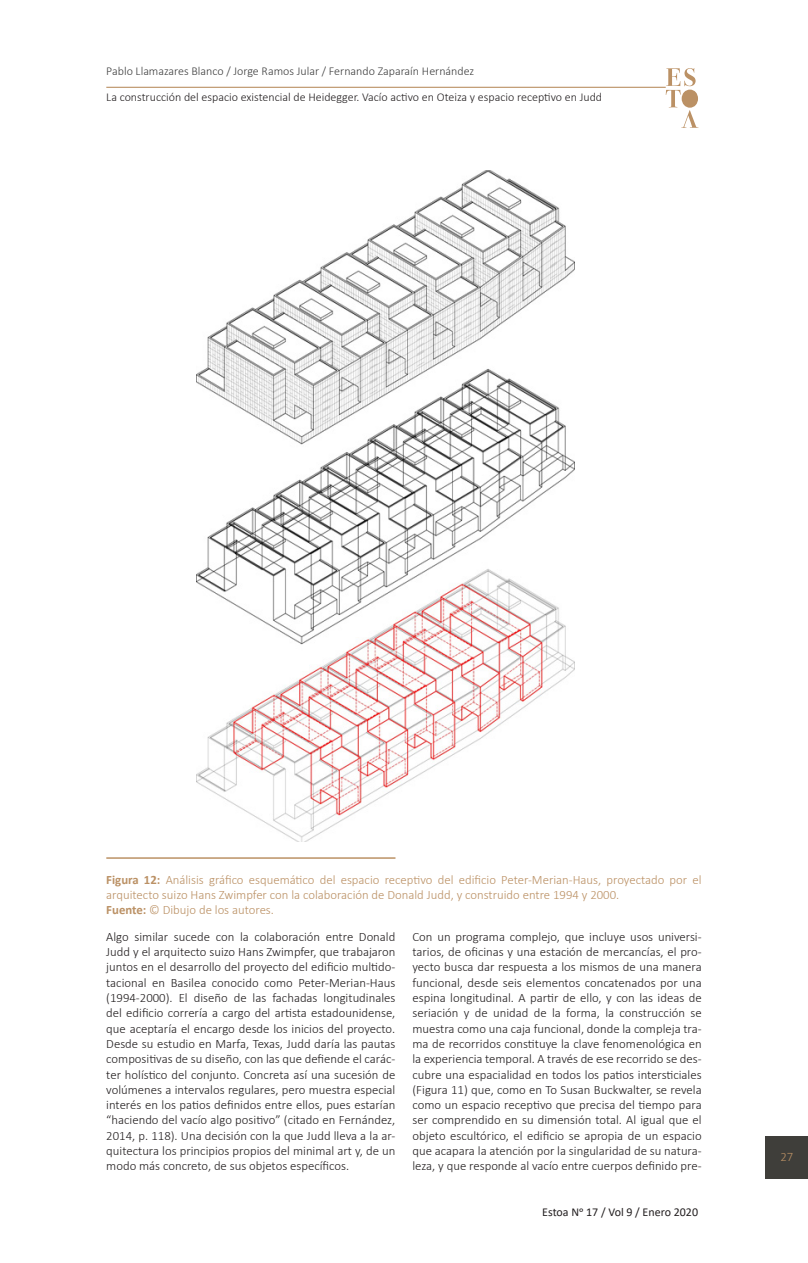
<style>
.page{position:relative;width:808px;height:1263px;background:#fff}
.page>*{position:absolute;margin:0;border:0;box-sizing:border-box;transform-origin:0 0}
.parrafo{font:300 12.75px/15.3px "Calibri";color:#231f20;text-align:justify}
.parrafo-2{font:300 12.75px/15.3px "Calibri";color:#bb9165}
.t1{font:300 12px "Calibri";color:#231f20}
.parrafo-3{font:300 12px "Calibri";color:#3e3e3e}
.t2{font:12px "Calibri";color:#231f20}
.s1{font-weight:700}
</style>
<div class="page">
<svg style="left:666px;top:68px;width:32px;height:60px"></svg>
<hr style="left:106px;top:87px;width:560px;height:1px;background:#bb9165">
<div style="left:765px;top:1137px;width:43px;height:42px;background:#3f3e3a"></div>
<img style="left:196px;top:170px;width:378px;height:672px">
<hr style="left:106px;top:857px;width:289px;height:2px;background:#bb9165">
<p class="parrafo-3" style="left:106px;top:63px;width:369px">Pablo Llamazares Blanco / Jorge Ramos Jular / Fernando Zaparaín Hernández</p>
<p class="t1" style="left:106px;top:90px;width:497px">La construcción del espacio existencial de Heidegger. Vacío activo en Oteiza y espacio receptivo en Judd</p>
<p class="parrafo-2" style="left:106px;top:872px;width:597px"><span class="s1">Figura 12:</span> Análisis gráfico esquemático del espacio receptivo del edificio Peter-Merian-Haus, proyectado por el arquitecto suizo Hans Zwimpfer con la colaboración de Donald Judd, y construido entre 1994 y 2000.</p>
<p class="parrafo-2" style="left:106px;top:902px;width:169px"><span class="s1">Fuente:</span> © Dibujo de los autores.</p>
<p class="parrafo" style="left:106px;top:929px;width:291px">Algo similar sucede con la colaboración entre Donald Judd y el arquitecto suizo Hans Zwimpfer, que trabajaron juntos en el desarrollo del proyecto del edificio multido&shy;tacional en Basilea conocido como Peter-Merian-Haus (1994-2000). El diseño de las fachadas longitudinales del edificio correría a cargo del artista estadounidense, que aceptaría el encargo desde los inicios del proyecto.<br>Desde su estudio en Marfa, Texas, Judd daría las pautas compositivas de su diseño, con las que defiende el carác&shy;ter holístico del conjunto. Concreta así una sucesión de volúmenes a intervalos regulares, pero muestra especial interés en los patios definidos entre ellos, pues estarían “haciendo del vacío algo positivo” (citado en Fernández, 2014, p. 118). Una decisión con la que Judd lleva a la ar&shy;quitectura los principios propios del minimal art y, de un modo más concreto, de sus objetos específicos.</p>
<p class="parrafo" style="left:412px;top:929px;width:291px">Con un programa complejo, que incluye usos universi&shy;tarios, de oficinas y una estación de mercancías, el pro&shy;yecto busca dar respuesta a los mismos de una manera funcional, desde seis elementos concatenados por una espina longitudinal. A partir de ello, y con las ideas de seriación y de unidad de la forma, la construcción se muestra como una caja funcional, donde la compleja tra&shy;ma de recorridos constituye la clave fenomenológica en la experiencia temporal. A través de ese recorrido se des&shy;cubre una espacialidad en todos los patios intersticiales (Figura 11) que, como en To Susan Buckwalter, se revela como un espacio receptivo que precisa del tiempo para ser comprendido en su dimensión total. Al igual que el objeto escultórico, el edificio se apropia de un espacio que acapara la atención por la singularidad de su natura&shy;leza, y que responde al vacío entre cuerpos definido pre-</p>
<p class="t2" style="left:542px;top:1203px;width:157px">Estoa No 17 / Vol 9 / Enero 2020</p>
<p class="parrafo-2" style="left:780px;top:1149px;width:14px">27</p>
</div>
